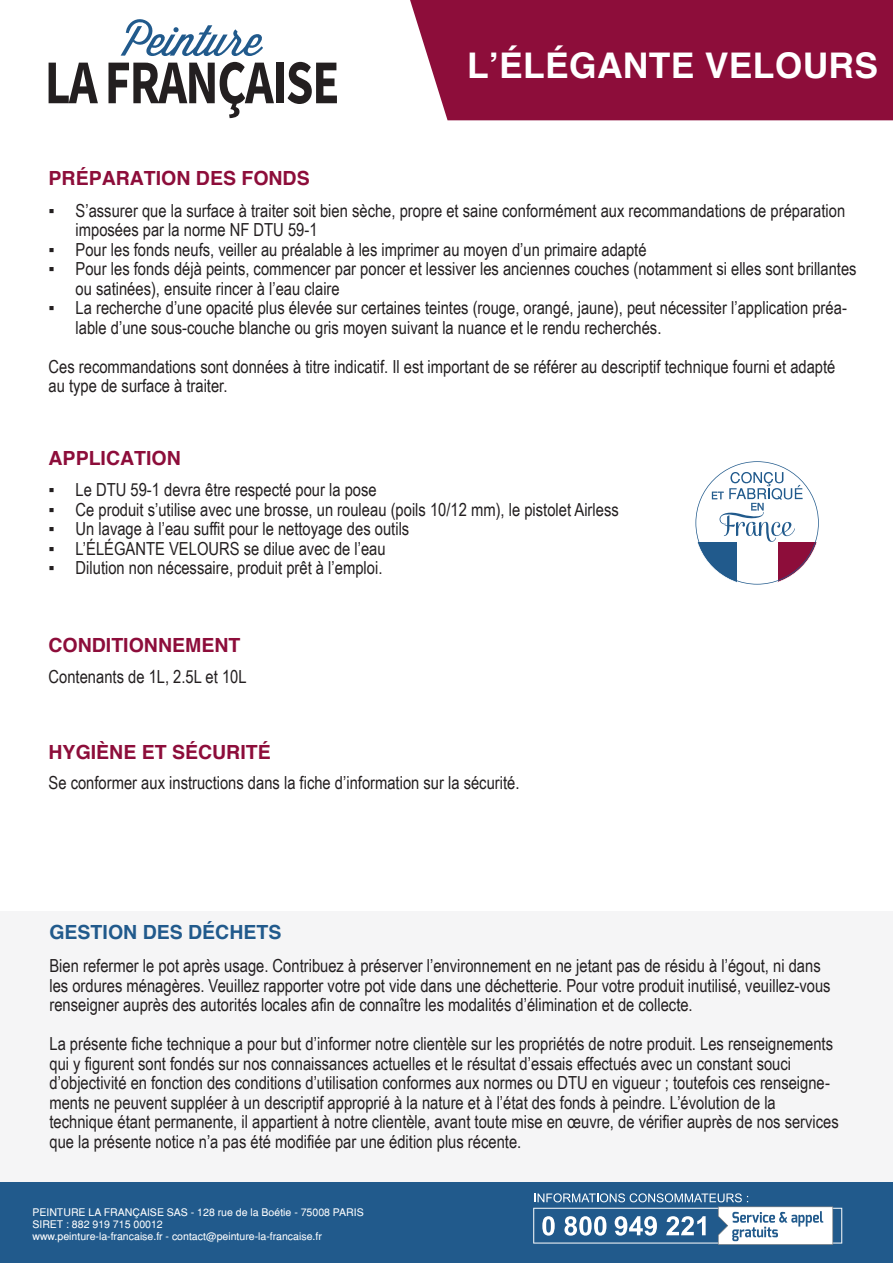
<style>
.page{position:relative;width:893px;height:1263px;background:#fff}
.page>*{position:absolute;margin:0;border:0;box-sizing:border-box;transform-origin:0 0}
.t1{font:700 35.4px "Helvetica";letter-spacing:.01em;color:#fff}
.t2{font:700 19.5px "Helvetica";color:#8d0d3a}
.t3{font:700 19.5px "Helvetica";color:#215a8c}
.t4{font:18px/19.5px "Arial Narrow";color:#231f20}
.t5{font:10.5px/12px "Helvetica";color:#fff}
</style>
<div class="page">
<div style="left:1px;top:911px;width:892px;height:270px;background:#f5f5f6"></div>
<svg style="left:121px;top:19px;width:142px;height:37px"></svg>
<svg style="left:49px;top:63px;width:49px;height:40px"></svg>
<svg style="left:109px;top:62px;width:165px;height:56px"></svg>
<div style="left:276px;top:63px;width:7px;height:40px;background:#231f20"></div>
<svg style="left:287px;top:62px;width:50px;height:42px"></svg>
<div style="left:410px;top:0;width:483px;height:120px;background:#8d0d3a"></div>
<div style="left:0;top:1182px;width:893px;height:81px;background:#215a8c"></div>
<svg style="left:533px;top:1193px;width:309px;height:52px"></svg>
<svg style="left:695px;top:461px;width:124px;height:124px"></svg>
<h1 class="t1" style="left:467px;top:43px;width:412px">L’ÉLÉGANTE VELOURS</h1>
<p class="t2" style="left:49px;top:166px;width:263px">PRÉPARATION DES FONDS</p>
<p class="t4" style="left:76px;top:200px;width:771px;text-indent:-27px">▪ S’assurer que la surface à traiter soit bien sèche, propre et saine conformément aux recommandations de préparation imposées par la norme NF DTU 59-1</p>
<p class="t4" style="left:49px;top:239px;width:599px">▪ Pour les fonds neufs, veiller au préalable à les imprimer au moyen d’un primaire adapté</p>
<p class="t4" style="left:76px;top:259px;width:783px;text-indent:-27px">▪ Pour les fonds déjà peints, commencer par poncer et lessiver les anciennes couches (notamment si elles sont brillantes ou satinées), ensuite rincer à l’eau claire</p>
<p class="t4" style="left:76px;top:298px;width:773px;text-indent:-27px">▪ La recherche d’une opacité plus élevée sur certaines teintes (rouge, orangé, jaune), peut nécessiter l’application préa&shy;lable d’une sous-couche blanche ou gris moyen suivant la nuance et le rendu recherchés.</p>
<p class="t4" style="left:49px;top:356px;width:788px">Ces recommandations sont données à titre indicatif. Il est important de se référer au descriptif technique fourni et adapté au type de surface à traiter.</p>
<p class="t2" style="left:49px;top:446px;width:134px">APPLICATION</p>
<p class="t4" style="left:49px;top:479px;width:330px">▪ Le DTU 59-1 devra être respecté pour la pose</p>
<p class="t4" style="left:49px;top:499px;width:572px">▪ Ce produit s’utilise avec une brosse, un rouleau (poils 10/12 mm), le pistolet Airless</p>
<p class="t4" style="left:49px;top:518px;width:362px">▪ Un lavage à l’eau suffit pour le nettoyage des outils</p>
<p class="t4" style="left:49px;top:538px;width:339px">▪ L’ÉLÉGANTE VELOURS se dilue avec de l’eau</p>
<p class="t4" style="left:49px;top:557px;width:335px">▪ Dilution non nécessaire, produit prêt à l’emploi.</p>
<p class="t2" style="left:49px;top:633px;width:193px">CONDITIONNEMENT</p>
<p class="t4" style="left:49px;top:666px;width:200px">Contenants de 1L, 2.5L et 10L</p>
<p class="t2" style="left:49px;top:739px;width:224px">HYGIÈNE ET SÉCURITÉ</p>
<p class="t4" style="left:49px;top:773px;width:472px">Se conformer aux instructions dans la fiche d’information sur la sécurité.</p>
<p class="t3" style="left:49px;top:920px;width:233px">GESTION DES DÉCHETS</p>
<p class="t4" style="left:49px;top:956px;width:783px">Bien refermer le pot après usage. Contribuez à préserver l’environnement en ne jetant pas de résidu à l’égout, ni dans les ordures ménagères. Veuillez rapporter votre pot vide dans une déchetterie. Pour votre produit inutilisé, veuillez-vous renseigner auprès des autorités locales afin de connaître les modalités d’élimination et de collecte.</p>
<p class="t4" style="left:49px;top:1034px;width:791px">La présente fiche technique a pour but d’informer notre clientèle sur les propriétés de notre produit. Les renseignements qui y figurent sont fondés sur nos connaissances actuelles et le résultat d’essais effectués avec un constant souci d’objectivité en fonction des conditions d’utilisation conformes aux normes ou DTU en vigueur ; toutefois ces renseigne&shy;ments ne peuvent suppléer à un descriptif approprié à la nature et à l’état des fonds à peindre. L’évolution de la technique étant permanente, il appartient à notre clientèle, avant toute mise en œuvre, de vérifier auprès de nos services que la présente notice n’a pas été modifiée par une édition plus récente.</p>
<p class="t5" style="left:32px;top:1206px;width:333px">PEINTURE LA FRANÇAISE SAS - 128 rue de la Boétie - 75008 PARIS<br>SIRET : 882 919 715 00012<br>www.peinture-la-francaise.fr - contact@peinture-la-francaise.fr</p>
</div>
